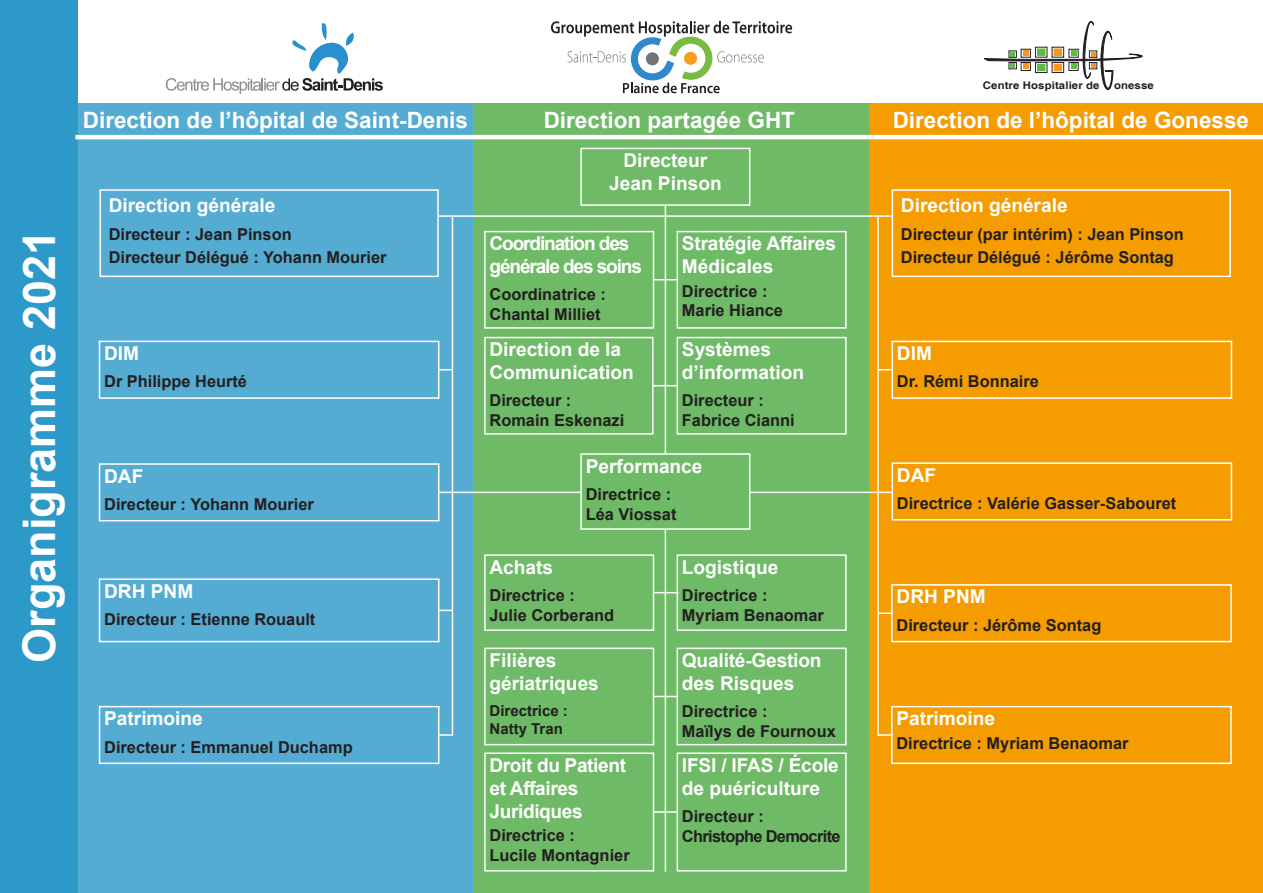
<style>
.page{position:relative;width:1263px;height:893px;background:#fff}
.page>*{position:absolute;margin:0;border:0;box-sizing:border-box;transform-origin:0 0}
.titre{font:700 45px "Arial";color:#fff}
.Style_de_paragraphe{font:700 22.5px "Arial";color:#fff}
.Style_de_paragraphe-2{font:700 19.05px/23px "Arial";color:#fff}
.Style_de_paragraphe-3{font:700 19.05px/23px "Arial";letter-spacing:-.02em;color:#fff}
.Style_de_paragraphe-4{font:700 19.05px/23px "Arial";letter-spacing:-.06em;color:#fff}
.t1{font:700 16.35px/19.6px "Arial";color:#231f20}
.t2{font:700 16.35px/19.6px "Arial";letter-spacing:-.04em;color:#231f20}
.t3{font:700 15px/18px "Arial";color:#231f20}
.t4{font:700 10.5px "Helvetica";letter-spacing:.015em;color:#231f20;scale:1.08 1}
</style>
<div class="page">
<div style="left:75px;top:104px;width:398px;height:789px;background:#55acd3"></div>
<div style="left:473px;top:104px;width:397px;height:789px;background:#6eba66"></div>
<div style="left:870px;top:104px;width:393px;height:789px;background:#f59c00"></div>
<div style="left:0;top:0;width:78px;height:893px;background:#2d99c9"></div>
<div style="left:99px;top:189px;width:340px;height:88px;border:2px solid #fff"></div>
<svg style="left:984px;top:21px;width:158px;height:69px"></svg>
<svg style="left:166px;top:23px;width:217px;height:71px"></svg>
<svg style="left:551px;top:21px;width:241px;height:72px"></svg>
<div style="left:892px;top:189px;width:339px;height:88px;border:2px solid #fff"></div>
<div style="left:580px;top:148px;width:170px;height:58px;border:2px solid #fff"></div>
<hr style="left:439px;top:215px;width:454px;height:2px;background:#fff">
<hr style="left:665px;top:205px;width:1px;height:667px;background:#fff">
<div style="left:676px;top:231px;width:171px;height:98px;border:2px solid #fff"></div>
<div style="left:484px;top:231px;width:170px;height:98px;border:2px solid #fff"></div>
<svg style="left:653px;top:279px;width:25px;height:1px"></svg>
<div style="left:484px;top:337px;width:169px;height:98px;border:2px solid #fff"></div>
<div style="left:676px;top:337px;width:171px;height:98px;border:2px solid #fff"></div>
<svg style="left:652px;top:385px;width:25px;height:1px"></svg>
<div style="left:484px;top:554px;width:170px;height:77px;border:2px solid #fff"></div>
<div style="left:676px;top:554px;width:171px;height:77px;border:2px solid #fff"></div>
<svg style="left:654px;top:592px;width:25px;height:1px"></svg>
<div style="left:99px;top:706px;width:340px;height:58px;border:2px solid #fff"></div>
<svg style="left:439px;top:734px;width:14px;height:2px"></svg>
<div style="left:99px;top:578px;width:340px;height:64px;border:2px solid #fff"></div>
<svg style="left:439px;top:610px;width:13px;height:1px"></svg>
<div style="left:99px;top:463px;width:340px;height:58px;border:2px solid #fff"></div>
<hr style="left:438px;top:492px;width:454px;height:1px;background:#fff">
<div style="left:99px;top:341px;width:340px;height:58px;border:2px solid #fff"></div>
<svg style="left:438px;top:369px;width:14px;height:1px"></svg>
<div style="left:676px;top:648px;width:171px;height:97px;border:2px solid #fff"></div>
<div style="left:484px;top:648px;width:170px;height:97px;border:2px solid #fff"></div>
<svg style="left:653px;top:696px;width:25px;height:1px"></svg>
<div style="left:676px;top:752px;width:171px;height:119px;border:2px solid #fff"></div>
<div style="left:484px;top:752px;width:170px;height:119px;border:2px solid #fff"></div>
<hr style="left:654px;top:811px;width:24px;height:2px;background:#fff">
<hr style="left:452px;top:217px;width:1px;height:518px;background:#fff">
<div style="left:891px;top:706px;width:341px;height:58px;border:2px solid #fff"></div>
<svg style="left:879px;top:734px;width:13px;height:2px"></svg>
<div style="left:891px;top:584px;width:341px;height:58px;border:2px solid #fff"></div>
<svg style="left:879px;top:612px;width:13px;height:2px"></svg>
<div style="left:891px;top:462px;width:341px;height:59px;border:2px solid #fff"></div>
<div style="left:891px;top:341px;width:341px;height:58px;border:2px solid #fff"></div>
<svg style="left:879px;top:369px;width:13px;height:1px"></svg>
<hr style="left:877px;top:216px;width:2px;height:520px;background:#fff">
<hr style="left:75px;top:135px;width:1188px;height:4px;background:#fff">
<div style="left:581px;top:454px;width:169px;height:75px;background:#6eba66"></div>
<div style="left:580px;top:453px;width:170px;height:77px;border:2px solid #fff"></div>
<p class="titre" style="left:8px;top:663px;width:434px;rotate:-90deg">Organigramme 2021</p>
<p class="t4" style="left:983px;top:79px;width:110px">Centre Hospitalier de</p>
<p class="t4" style="left:1114px;top:79px;width:38px">onesse</p>
<p class="Style_de_paragraphe" style="left:83px;top:104px;width:387px">Direction de l’hôpital de Saint-Denis</p>
<p class="Style_de_paragraphe" style="left:544px;top:104px;width:253px">Direction partagée GHT</p>
<p class="Style_de_paragraphe" style="left:893px;top:104px;width:358px">Direction de l’hôpital de Gonesse</p>
<p class="Style_de_paragraphe-2" style="left:109px;top:195px;width:168px">Direction générale</p>
<p class="t1" style="left:109px;top:224px;width:184px">Directeur : Jean Pinson</p>
<p class="t1" style="left:109px;top:248px;width:279px">Directeur Délégué : Yohann Mourier</p>
<p class="Style_de_paragraphe-2" style="left:104px;top:342px;width:37px">DIM</p>
<p class="t1" style="left:104px;top:372px;width:144px">Dr Philippe Heurté</p>
<p class="Style_de_paragraphe-2" style="left:104px;top:465px;width:41px">DAF</p>
<p class="t1" style="left:104px;top:495px;width:211px">Directeur : Yohann Mourier</p>
<p class="Style_de_paragraphe-2" style="left:104px;top:580px;width:91px">DRH PNM</p>
<p class="t1" style="left:104px;top:610px;width:213px">Directeur : Etienne Rouault</p>
<p class="Style_de_paragraphe-2" style="left:104px;top:707px;width:100px">Patrimoine</p>
<p class="t1" style="left:104px;top:737px;width:250px">Directeur : Emmanuel Duchamp</p>
<p class="Style_de_paragraphe-2" style="left:623px;top:149px;width:85px">Directeur</p>
<p class="Style_de_paragraphe-2" style="left:609px;top:172px;width:114px">Jean Pinson</p>
<p class="Style_de_paragraphe-4" style="left:489px;top:232px;width:154px">Coordination des générale des soins</p>
<p class="t1" style="left:489px;top:285px;width:118px">Coordinatrice :<br>Chantal Milliet</p>
<p class="Style_de_paragraphe-2" style="left:489px;top:338px;width:146px">Direction de la<br>Communication</p>
<p class="t1" style="left:489px;top:391px;width:136px">Directeur :<br>Romain Eskenazi</p>
<p class="Style_de_paragraphe-2" style="left:682px;top:232px;width:156px">Stratégie Affaires<br>Médicales</p>
<p class="t1" style="left:682px;top:281px;width:103px">Directrice :<br>Marie Hiance</p>
<p class="Style_de_paragraphe-2" style="left:682px;top:338px;width:124px">Systèmes d’information</p>
<p class="t1" style="left:682px;top:391px;width:114px">Directeur :<br>Fabrice Cianni</p>
<p class="Style_de_paragraphe-2" style="left:586px;top:455px;width:118px">Performance</p>
<p class="t1" style="left:586px;top:484px;width:92px">Directrice :<br>Léa Viossat</p>
<p class="Style_de_paragraphe-2" style="left:489px;top:556px;width:65px">Achats</p>
<p class="t1" style="left:489px;top:586px;width:126px">Directrice :<br>Julie Corberand</p>
<p class="Style_de_paragraphe-2" style="left:489px;top:649px;width:111px">Filières gériatriques</p>
<p class="t3" style="left:489px;top:701px;width:80px">Directrice :<br>Natty Tran</p>
<p class="Style_de_paragraphe-3" style="left:489px;top:754px;width:138px">Droit du Patient et Affaires<br>Juridiques</p>
<p class="t1" style="left:489px;top:826px;width:142px">Directrice :<br>Lucile Montagnier</p>
<p class="Style_de_paragraphe-2" style="left:682px;top:556px;width:98px">Logistique</p>
<p class="t1" style="left:682px;top:586px;width:143px">Directrice :<br>Myriam Benaomar</p>
<p class="Style_de_paragraphe-2" style="left:682px;top:649px;width:141px">Qualité-Gestion des Risques</p>
<p class="t1" style="left:682px;top:702px;width:155px">Directrice :<br>Maïlys de Fournoux</p>
<p class="Style_de_paragraphe-2" style="left:682px;top:754px;width:158px">IFSI / IFAS / École de puériculture</p>
<p class="t2" style="left:682px;top:807px;width:160px">Directeur :<br>Christophe Democrite</p>
<p class="Style_de_paragraphe-2" style="left:901px;top:195px;width:168px">Direction générale</p>
<p class="t1" style="left:901px;top:224px;width:285px">Directeur (par intérim) : Jean Pinson</p>
<p class="t1" style="left:901px;top:248px;width:275px">Directeur Délégué : Jérôme Sontag</p>
<p class="Style_de_paragraphe-2" style="left:897px;top:342px;width:37px">DIM</p>
<p class="t1" style="left:897px;top:372px;width:143px">Dr. Rémi Bonnaire</p>
<p class="Style_de_paragraphe-2" style="left:897px;top:464px;width:41px">DAF</p>
<p class="t1" style="left:897px;top:494px;width:281px">Directrice : Valérie Gasser-Sabouret</p>
<p class="Style_de_paragraphe-2" style="left:896px;top:585px;width:91px">DRH PNM</p>
<p class="t1" style="left:896px;top:615px;width:206px">Directeur : Jérôme Sontag</p>
<p class="Style_de_paragraphe-2" style="left:896px;top:707px;width:100px">Patrimoine</p>
<p class="t1" style="left:896px;top:733px;width:234px">Directrice : Myriam Benaomar</p>
</div>
